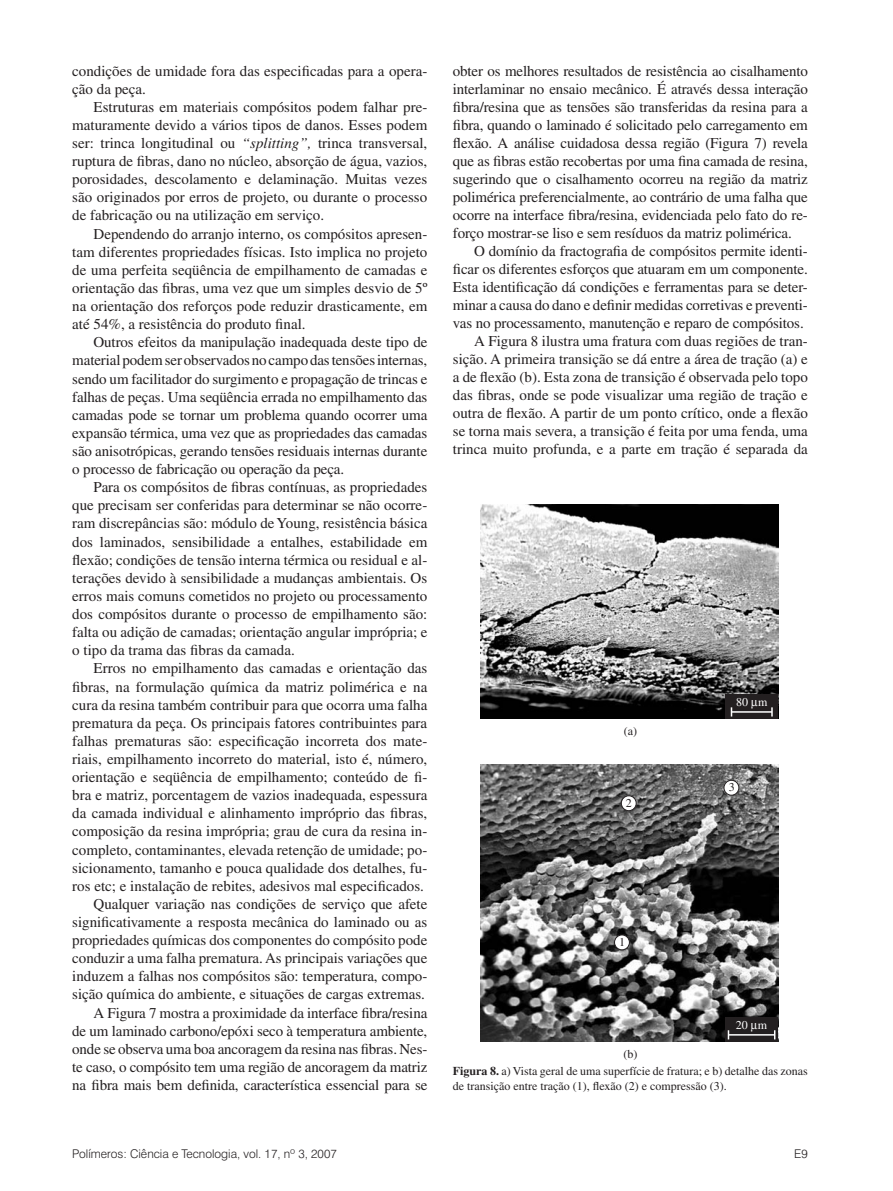
<style>
.page{position:relative;width:893px;height:1191px;background:#fff}
.page>*{position:absolute;margin:0;border:0;box-sizing:border-box;transform-origin:0 0}
.corpo{font:15px/18.1px "Times";color:#231f20;text-align:justify}
.legenda{font:12px/14.4px "Times";color:#231f20}
.t1{font:300 12px "Swiss 721 BT";color:#231f20}
.t2{font:12px "Times";color:#fff}
.nomeação_de_figuras{font:12px "Times";color:#231f20}
.s1{font-style:italic}
.s2{font-weight:700}
</style>
<div class="page">
<img style="left:480px;top:504px;width:298px;height:214px">
<div style="left:725px;top:694px;width:53px;height:24px;background:#231f20"></div>
<hr style="left:731px;top:711px;width:41px;height:1px;background:#fff">
<svg style="left:771px;top:707px;width:2px;height:9px"></svg>
<img style="left:481px;top:764px;width:297px;height:277px">
<div style="left:725px;top:1017px;width:53px;height:24px;background:#231f20"></div>
<hr style="left:728px;top:1034px;width:47px;height:1px;background:#fff">
<div style="left:614px;top:935px;width:15px;height:15px;background:#fff;border-radius:50%"></div>
<div style="left:614px;top:934px;width:16px;height:16px;border:1px solid #231f20;border-radius:50%"></div>
<div style="left:621px;top:796px;width:15px;height:14px;background:#fff;border-radius:50%"></div>
<div style="left:621px;top:795px;width:16px;height:16px;border:1px solid #231f20;border-radius:50%"></div>
<div style="left:724px;top:780px;width:15px;height:15px;background:#fff;border-radius:50%"></div>
<div style="left:724px;top:780px;width:15px;height:15px;border:1px solid #231f20;border-radius:50%"></div>
<p class="corpo" style="left:72px;top:61px;width:357px">condições de umidade fora das especificadas para a opera&shy;ção da peça.</p>
<p class="corpo" style="left:72px;top:98px;width:357px;text-indent:21px">Estruturas em materiais compósitos podem falhar pre&shy;maturamente devido a vários tipos de danos. Esses podem ser: trinca longitudinal ou <span class="s1">“splitting”,</span> trinca transversal, ruptura de fibras, dano no núcleo, absorção de água, vazios, porosidades, descolamento e delaminação. Muitas vezes são originados por erros de projeto, ou durante o processo de fabricação ou na utilização em serviço.</p>
<p class="corpo" style="left:72px;top:224px;width:357px;text-indent:21px">Dependendo do arranjo interno, os compósitos apresen&shy;tam diferentes propriedades físicas. Isto implica no projeto de uma perfeita seqüência de empilhamento de camadas e orientação das fibras, uma vez que um simples desvio de 5º na orientação dos reforços pode reduzir drasticamente, em até 54%, a resistência do produto final.</p>
<p class="corpo" style="left:72px;top:333px;width:357px;text-indent:21px">Outros efeitos da manipulação inadequada deste tipo de material podem ser observados no campo das tensões internas, sendo um facilitador do surgimento e propagação de trincas e falhas de peças. Uma seqüência errada no empilhamento das camadas pode se tornar um problema quando ocorrer uma expansão térmica, uma vez que as propriedades das camadas são anisotrópicas, gerando tensões residuais internas durante o processo de fabricação ou operação da peça.</p>
<p class="corpo" style="left:72px;top:478px;width:357px;text-indent:21px">Para os compósitos de fibras contínuas, as propriedades que precisam ser conferidas para determinar se não ocorre&shy;ram discrepâncias são: módulo de Young, resistência básica dos laminados, sensibilidade a entalhes, estabilidade em flexão; condições de tensão interna térmica ou residual e al&shy;terações devido à sensibilidade a mudanças ambientais. Os erros mais comuns cometidos no projeto ou processamento dos compósitos durante o processo de empilhamento são: falta ou adição de camadas; orientação angular imprópria; e o tipo da trama das fibras da camada.</p>
<p class="corpo" style="left:72px;top:659px;width:357px;text-indent:21px">Erros no empilhamento das camadas e orientação das fibras, na formulação química da matriz polimérica e na cura da resina também contribuir para que ocorra uma falha prematura da peça. Os principais fatores contribuintes para falhas prematuras são: especificação incorreta dos mate&shy;riais, empilhamento incorreto do material, isto é, número, orientação e seqüência de empilhamento; conteúdo de fi&shy;bra e matriz, porcentagem de vazios inadequada, espessura da camada individual e alinhamento impróprio das fibras, composição da resina imprópria; grau de cura da resina in&shy;completo, contaminantes, elevada retenção de umidade; po&shy;sicionamento, tamanho e pouca qualidade dos detalhes, fu&shy;ros etc; e instalação de rebites, adesivos mal especificados.</p>
<p class="corpo" style="left:72px;top:894px;width:357px;text-indent:21px">Qualquer variação nas condições de serviço que afete significativamente a resposta mecânica do laminado ou as propriedades químicas dos componentes do compósito pode conduzir a uma falha prematura. As principais variações que induzem a falhas nos compósitos são: temperatura, compo&shy;sição química do ambiente, e situações de cargas extremas.</p>
<p class="corpo" style="left:72px;top:1003px;width:357px;text-indent:21px">A Figura 7 mostra a proximidade da interface fibra/resina de um laminado carbono/epóxi seco à temperatura ambiente, onde se observa uma boa ancoragem da resina nas fibras. Nes&shy;te caso, o compósito tem uma região de ancoragem da matriz na fibra mais bem definida, característica essencial para se</p>
<p class="corpo" style="left:453px;top:61px;width:357px">obter os melhores resultados de resistência ao cisalhamento interlaminar no ensaio mecânico. É através dessa interação fibra/resina que as tensões são transferidas da resina para a fibra, quando o laminado é solicitado pelo carregamento em flexão. A análise cuidadosa dessa região (Figura 7) revela que as fibras estão recobertas por uma fina camada de resina, sugerindo que o cisalhamento ocorreu na região da matriz polimérica preferencialmente, ao contrário de uma falha que ocorre na interface fibra/resina, evidenciada pelo fato do re&shy;forço mostrar-se liso e sem resíduos da matriz polimérica.</p>
<p class="corpo" style="left:453px;top:241px;width:357px;text-indent:21px">O domínio da fractografia de compósitos permite identi&shy;ficar os diferentes esforços que atuaram em um componente.<br>Esta identificação dá condições e ferramentas para se deter&shy;minar a causa do dano e definir medidas corretivas e preventi&shy;vas no processamento, manutenção e reparo de compósitos.</p>
<p class="corpo" style="left:453px;top:331px;width:357px;text-indent:21px">A Figura 8 ilustra uma fratura com duas regiões de tran&shy;sição. A primeira transição se dá entre a área de tração (a) e a de flexão (b). Esta zona de transição é observada pelo topo das fibras, onde se pode visualizar uma região de tração e outra de flexão. A partir de um ponto crítico, onde a flexão se torna mais severa, a transição é feita por uma fenda, uma trinca muito profunda, e a parte em tração é separada da</p>
<p class="nomeação_de_figuras" style="left:624px;top:724px;width:15px">(a)</p>
<p class="legenda" style="left:626px;top:795px;width:7px">2</p>
<p class="legenda" style="left:619px;top:934px;width:7px">1</p>
<p class="nomeação_de_figuras" style="left:623px;top:1047px;width:15px">(b)</p>
<p class="t2" style="left:736px;top:695px;width:33px">80 m</p>
<p class="legenda" style="left:729px;top:780px;width:7px">3</p>
<p class="t2" style="left:736px;top:1018px;width:33px">20 m</p>
<p class="legenda" style="left:453px;top:1063px;width:357px"><span class="s2">Figura 8.</span> a) Vista geral de uma superfície de fratura; e b) detalhe das zonas de transição entre tração (1), flexão (2) e compressão (3).</p>
<p class="t1" style="left:72px;top:1146px;width:266px">Polímeros: Ciência e Tecnologia, vol. 17, nº 3, 2007</p>
<p class="t1" style="left:794px;top:1146px;width:15px">E9</p>
</div>
